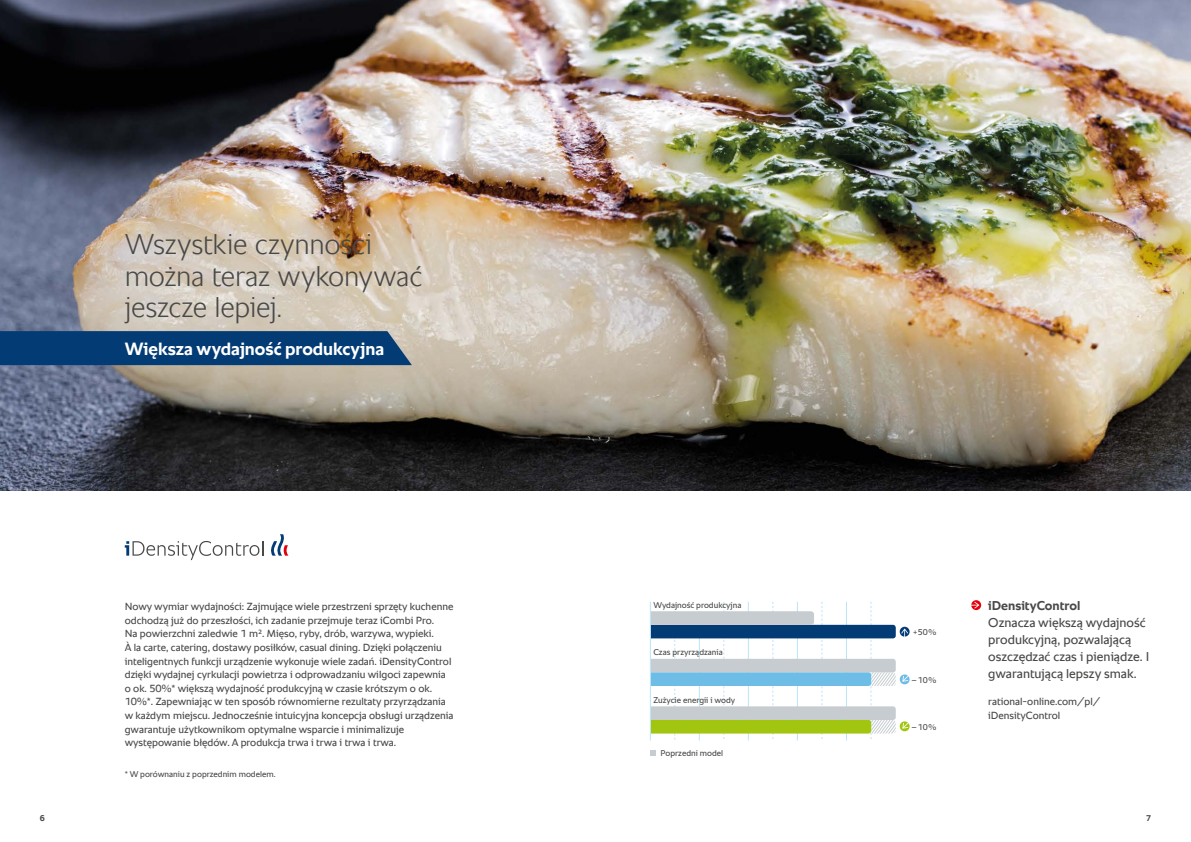
<style>
.page{position:relative;width:1191px;height:842px;background:#fff}
.page>*{position:absolute;margin:0;border:0;box-sizing:border-box;transform-origin:0 0}
.t1{font:300 29px/32px "RATIONAL Sans TT";letter-spacing:-.01em;color:#484847}
.t2{font:700 18px "RATIONAL Sans TT";color:#fff}
.t3{font:13px/17px "RATIONAL Sans TT";color:#484847}
.t4{font:700 13px "RATIONAL Sans TT";color:#484847}
.t5{font:10.5px/13.6px "RATIONAL Sans TT";color:#484847}
.t6{font:8.5px "RATIONAL Sans TT";color:#484847}
.t7{font:700 8.5px "RATIONAL Sans TT";color:#484847}
</style>
<div class="page">
<img style="left:0;top:0;width:1191px;height:491px">
<div style="left:0;top:331px;width:412px;height:34px;background:#033b75"></div>
<svg style="left:971px;top:600px;width:10px;height:10px"></svg>
<svg style="left:125px;top:541px;width:138px;height:19px"></svg>
<svg style="left:271px;top:534px;width:17px;height:22px"></svg>
<svg style="left:650px;top:750px;width:5px;height:6px"></svg>
<svg style="left:650px;top:602px;width:260px;height:138px"></svg>
<h1 class="t1" style="left:125px;top:228px;width:299px">Wszystkie czynności można teraz wykonywać jeszcze lepiej.</h1>
<h2 class="t2" style="left:125px;top:336px;width:261px">Większa wydajność produkcyjna</h2>
<p class="t5" style="left:125px;top:600px;width:330px">Nowy wymiar wydajności: Zajmujące wiele przestrzeni sprzęty kuchenne odchodzą już do przeszłości, ich zadanie przejmuje teraz iCombi Pro.<br>Na powierzchni zaledwie 1 m2. Mięso, ryby, drób, warzywa, wypieki.<br>À la carte, catering, dostawy posiłków, casual dining. Dzięki połączeniu inteligentnych funkcji urządzenie wykonuje wiele zadań. iDensityControl dzięki wydajnej cyrkulacji powietrza i odprowadzaniu wilgoci zapewnia o ok. 50%* większą wydajność produkcyjną w czasie krótszym o ok.<br>10%*. Zapewniając w ten sposób równomierne rezultaty przyrządzania w każdym miejscu. Jednocześnie intuicyjna koncepcja obsługi urządzenia gwarantuje użytkownikom optymalne wsparcie i minimalizuje występowanie błędów. A produkcja trwa i trwa i trwa i trwa.</p>
<p class="t6" style="left:125px;top:768px;width:152px">* W porównaniu z poprzednim modelem.</p>
<p class="t6" style="left:653px;top:599px;width:89px">Wydajność produkcyjna</p>
<p class="t6" style="left:653px;top:646px;width:71px">Czas przyrządzania</p>
<p class="t6" style="left:653px;top:694px;width:83px">Zużycie energii i wody</p>
<p class="t6" style="left:660px;top:747px;width:64px">Poprzedni model</p>
<p class="t6" style="left:913px;top:626px;width:25px">+50%</p>
<p class="t6" style="left:911px;top:674px;width:26px">–10%</p>
<p class="t6" style="left:911px;top:721px;width:26px">–10%</p>
<p class="t4" style="left:988px;top:596px;width:94px">iDensityControl</p>
<p class="t3" style="left:988px;top:614px;width:162px">Oznacza większą wydajność produkcyjną, pozwalającą oszczędzać czas i pieniądze. I gwarantującą lepszy smak.</p>
<p class="t5" style="left:988px;top:695px;width:113px">rational-online.com/pl/ iDensityControl</p>
<p class="t7" style="left:40px;top:812px;width:7px">6</p>
<p class="t7" style="left:1146px;top:812px;width:7px">7</p>
</div>
